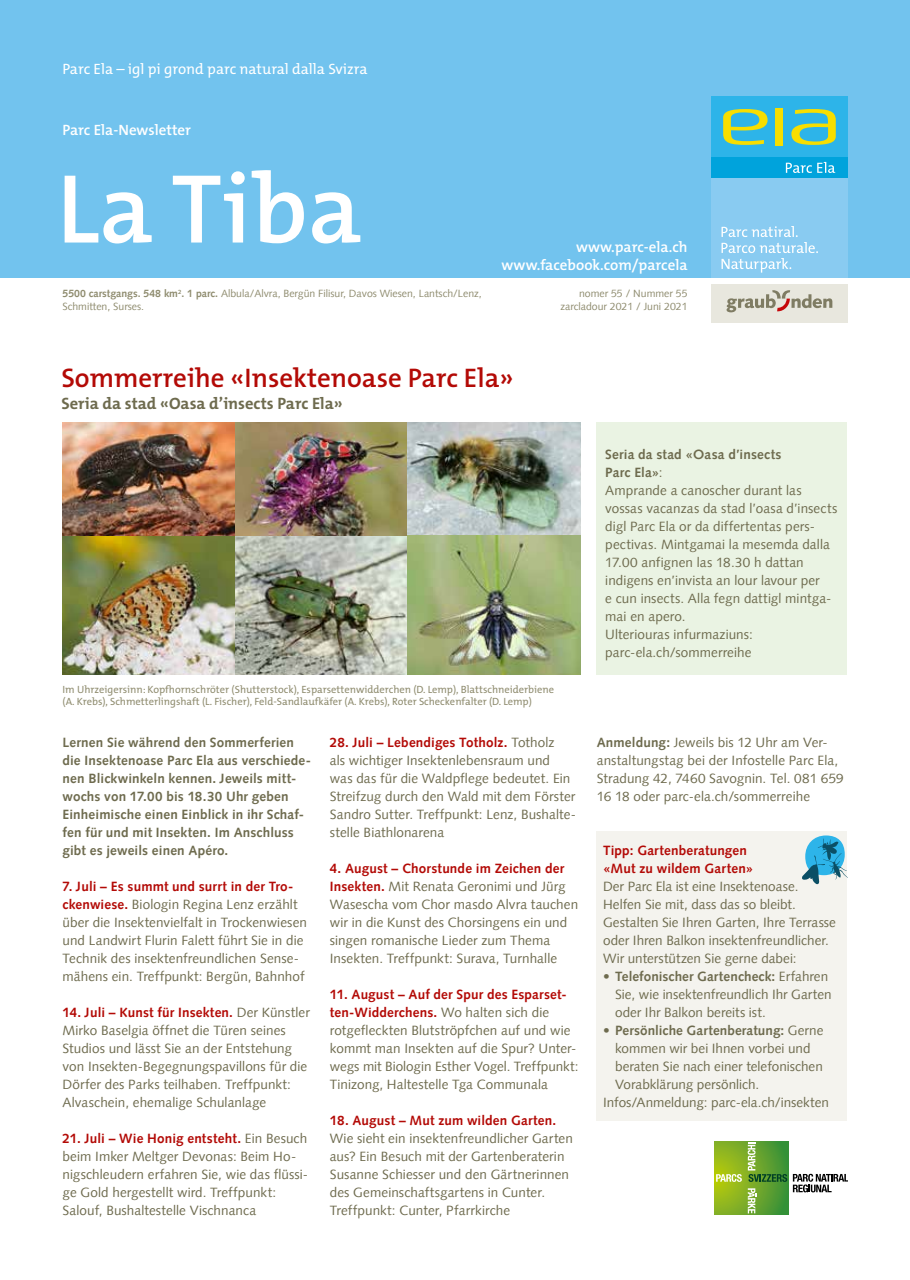
<style>
.page{position:relative;width:910px;height:1280px;background:#fff}
.page>*{position:absolute;margin:0;border:0;box-sizing:border-box;transform-origin:0 0}
.t1{font:600 99px "The Mix B6";color:#fff}
.t2{font:600 27px "The Mix B6";color:#b30a06}
.t3{font:700 16.5px "The Mix B7";color:#6e6b4e}
.t4{font:600 15px/18px "The Mix B6";color:#fff;text-align:right}
.t5{font:15px "The Mix B5 Plain";color:#fff}
.t6{font:13.5px/18px "Syntax LT";letter-spacing:.005em;color:#6e6b4e}
.t7{font:700 13.5px/18px "Syntax LT";letter-spacing:.01em;color:#6e6b4e}
.t8{font:700 13.5px/18px "Syntax LT";letter-spacing:.015em;color:#b30a06}
.t9{font:10.5px/12.6px "The Mix B5 Plain";color:#8f8c6f}
.t10{font:10.5px/12.6px "Syntax LT";color:#8f8c6f;text-align:right}
.s1{font-weight:700}
.s2{font-weight:700;color:#b30a06}
.s3{font-weight:400}
</style>
<div class="page">
<svg style="left:714px;top:1141px;width:75px;height:74px"></svg>
<svg style="left:715px;top:1141px;width:73px;height:74px;background:#7aac26"></svg>
<svg style="left:748px;top:1188px;width:8px;height:25px"></svg>
<svg style="left:716px;top:1174px;width:26px;height:8px"></svg>
<svg style="left:748px;top:1142px;width:39px;height:40px;background:#5b9a40"></svg>
<svg style="left:793px;top:1174px;width:54px;height:18px"></svg>
<img style="left:63px;top:423px;width:517px;height:252px">
<div style="left:597px;top:423px;width:250px;height:252px;background:#eaf3e3"></div>
<div style="left:597px;top:831px;width:250px;height:289px;background:#f4f3ee"></div>
<svg style="left:802px;top:835px;width:46px;height:49px"></svg>
<div style="left:0;top:0;width:910px;height:279px;background:#72c3ee"></div>
<div style="left:711px;top:96px;width:136px;height:61px;background:#2db4e9"></div>
<div style="left:711px;top:157px;width:136px;height:21px;background:#00a3dc"></div>
<div style="left:711px;top:178px;width:136px;height:100px;background:#89cbf1"></div>
<div style="left:711px;top:284px;width:136px;height:39px;background:#e8e7de"></div>
<svg style="left:727px;top:290px;width:105px;height:22px"></svg>
<svg style="left:723px;top:109px;width:45px;height:36px"></svg>
<svg style="left:791px;top:109px;width:45px;height:36px"></svg>
<div style="left:776px;top:108px;width:7px;height:38px;background:#f7de00"></div>
<svg style="left:786px;top:162px;width:49px;height:11px"></svg>
<svg style="left:721px;top:226px;width:97px;height:47px"></svg>
<p class="t5" style="left:63px;top:61px;width:306px">Parc Ela – igl pi grond parc natural dalla Svizra</p>
<p class="t4" style="left:63px;top:121px;width:130px">Parc Ela-Newsletter</p>
<h1 class="t1" style="left:57px;top:156px;width:306px">La Tiba</h1>
<p class="t10" style="left:62px;top:288px;width:421px;text-align:left"><span class="s1">5500 carstgangs. 548 km</span><sup>2</sup><span class="s1">. 1 parc.</span> Albula/Alvra, Bergün Filisur, Davos Wiesen, Lantsch/Lenz,<br>Schmitten, Surses.</p>
<p class="t4" style="left:502px;top:239px;width:188px">www.parc-ela.ch www.facebook.com/parcela</p>
<p class="t10" style="left:560px;top:288px;width:129px">nomer 55 / Nummer 55 zarcladour 2021 / Juni 2021</p>
<h2 class="t2" style="left:61px;top:363px;width:454px">Sommerreihe «Insektenoase Parc Ela»</h2>
<p class="t3" style="left:61px;top:394px;width:283px">Seria da stad «Oasa d’insects Parc Ela»</p>
<p class="t9" style="left:63px;top:683px;width:493px">Im Uhrzeigersinn: Kopfhornschröter (Shutterstock), Esparsettenwidderchen (D. Lemp), Blattschneiderbiene (A. Krebs), Schmetterlingshaft (L. Fischer), Feld-Sandlaufkäfer (A. Krebs), Roter Scheckenfalter (D. Lemp)</p>
<p class="t7" style="left:63px;top:733px;width:250px">Lernen Sie während den Sommerferien die Insektenoase Parc Ela aus verschiede&shy;nen Blickwinkeln kennen. Jeweils mitt&shy;wochs von 17.00 bis 18.30 Uhr geben Einheimische einen Einblick in ihr Schaf&shy;fen für und mit Insekten. Im Anschluss gibt es jeweils einen Apéro.</p>
<p class="t6" style="left:63px;top:877px;width:246px"><span class="s2">7. Juli – Es summt und surrt in der Tro&shy;ckenwiese.</span> Biologin Regina Lenz erzählt über die Insektenvielfalt in Trockenwiesen und Landwirt Flurin Falett führt Sie in die Technik des insektenfreundlichen Sense&shy;mähens ein. Treffpunkt: Bergün, Bahnhof</p>
<p class="t6" style="left:63px;top:1003px;width:249px"><span class="s2">14. Juli – Kunst für Insekten.</span> Der Künstler Mirko Baselgia öffnet die Türen seines Studios und lässt Sie an der Entstehung von Insekten-Begegnungspavillons für die Dörfer des Parks teilhaben. Treffpunkt:<br>Alvaschein, ehemalige Schulanlage</p>
<p class="t6" style="left:63px;top:1129px;width:247px"><span class="s2">21. Juli – Wie Honig entsteht.</span> Ein Besuch beim Imker Meltger Devonas: Beim Ho&shy;nigschleudern erfahren Sie, wie das flüssi&shy;ge Gold hergestellt wird. Treffpunkt:<br>Salouf, Bushaltestelle Vischnanca</p>
<p class="t6" style="left:330px;top:733px;width:248px"><span class="s2">28. Juli – Lebendiges Totholz.</span> Totholz<br>als wichtiger Insektenlebensraum und was das für die Waldpflege bedeutet. Ein Streifzug durch den Wald mit dem Förster Sandro Sutter. Treffpunkt: Lenz, Bushalte&shy;stelle Biathlonarena</p>
<p class="t6" style="left:330px;top:859px;width:250px"><span class="s2">4. August – Chorstunde im Zeichen der Insekten.</span> Mit Renata Geronimi und Jürg Wasescha vom Chor masdo Alvra tauchen wir in die Kunst des Chorsingens ein und singen romanische Lieder zum Thema Insekten. Treffpunkt: Surava, Turnhalle</p>
<p class="t6" style="left:330px;top:985px;width:250px"><span class="s2">11. August – Auf der Spur des Esparset&shy;ten-Widderchens.</span> Wo halten sich die rotgefleckten Blutströpfchen auf und wie kommt man Insekten auf die Spur? Unter&shy;wegs mit Biologin Esther Vogel. Treffpunkt:<br>Tinizong, Haltestelle Tga Communala</p>
<p class="t8" style="left:330px;top:1111px;width:228px">18. August – Mut zum wilden Garten.</p>
<p class="t6" style="left:330px;top:1129px;width:245px">Wie sieht ein insektenfreundlicher Garten aus? Ein Besuch mit der Gartenberaterin Susanne Schiesser und den Gärtnerinnen des Gemeinschaftsgartens in Cunter.<br>Treffpunkt: Cunter, Pfarrkirche</p>
<p class="t6" style="left:605px;top:445px;width:233px"><span class="s1">Seria da stad «Oasa d’insects<br>Parc Ela»</span>:<br>Amprande a canoscher durant las vossas vacanzas da stad l’oasa d’insects digl Parc Ela or da differtentas pers&shy;pectivas. Mintgamai la mesemda dalla<br>17.00 anfignen las 18.30 h dattan indigens en’invista an lour lavour per<br>e cun insects. Alla fegn dattigl mintga&shy;mai en apero.<br>Ulteriouras infurmaziuns: parc-ela.ch/sommerreihe</p>
<p class="t6" style="left:597px;top:733px;width:248px"><span class="s1">Anmeldung:</span> Jeweils bis 12 Uhr am Ver&shy;anstaltungstag bei der Infostelle Parc Ela, Stradung 42, 7460 Savognin. Tel. 081 659<br>16 18 oder parc-ela.ch/sommerreihe</p>
<p class="t8" style="left:603px;top:841px;width:152px">Tipp: Gartenberatungen «Mut zu wildem Garten»</p>
<p class="t6" style="left:603px;top:877px;width:234px">Der Parc Ela ist eine Insektenoase.<br>Helfen Sie mit, dass das so bleibt.<br>Gestalten Sie Ihren Garten, Ihre Terrasse oder Ihren Balkon insektenfreundlicher.<br>Wir unterstützen Sie gerne dabei:</p>
<p class="t6" style="left:615px;top:967px;width:218px;text-indent:-12px"><span class="s1">• Telefonischer Gartencheck:</span> Erfahren<br>Sie, wie insektenfreundlich Ihr Garten oder Ihr Balkon bereits ist.</p>
<p class="t7" style="left:603px;top:1021px;width:222px">• Persönliche Gartenberatung: <span class="s3">Gerne</span></p>
<p class="t6" style="left:615px;top:1039px;width:197px">kommen wir bei Ihnen vorbei und</p>
<p class="t6" style="left:615px;top:1057px;width:209px">beraten Sie nach einer telefonischen</p>
<p class="t6" style="left:615px;top:1075px;width:146px">Vorabklärung persönlich.</p>
<p class="t6" style="left:603px;top:1093px;width:227px">Infos/Anmeldung: parc-ela.ch/insekten</p>
</div>
